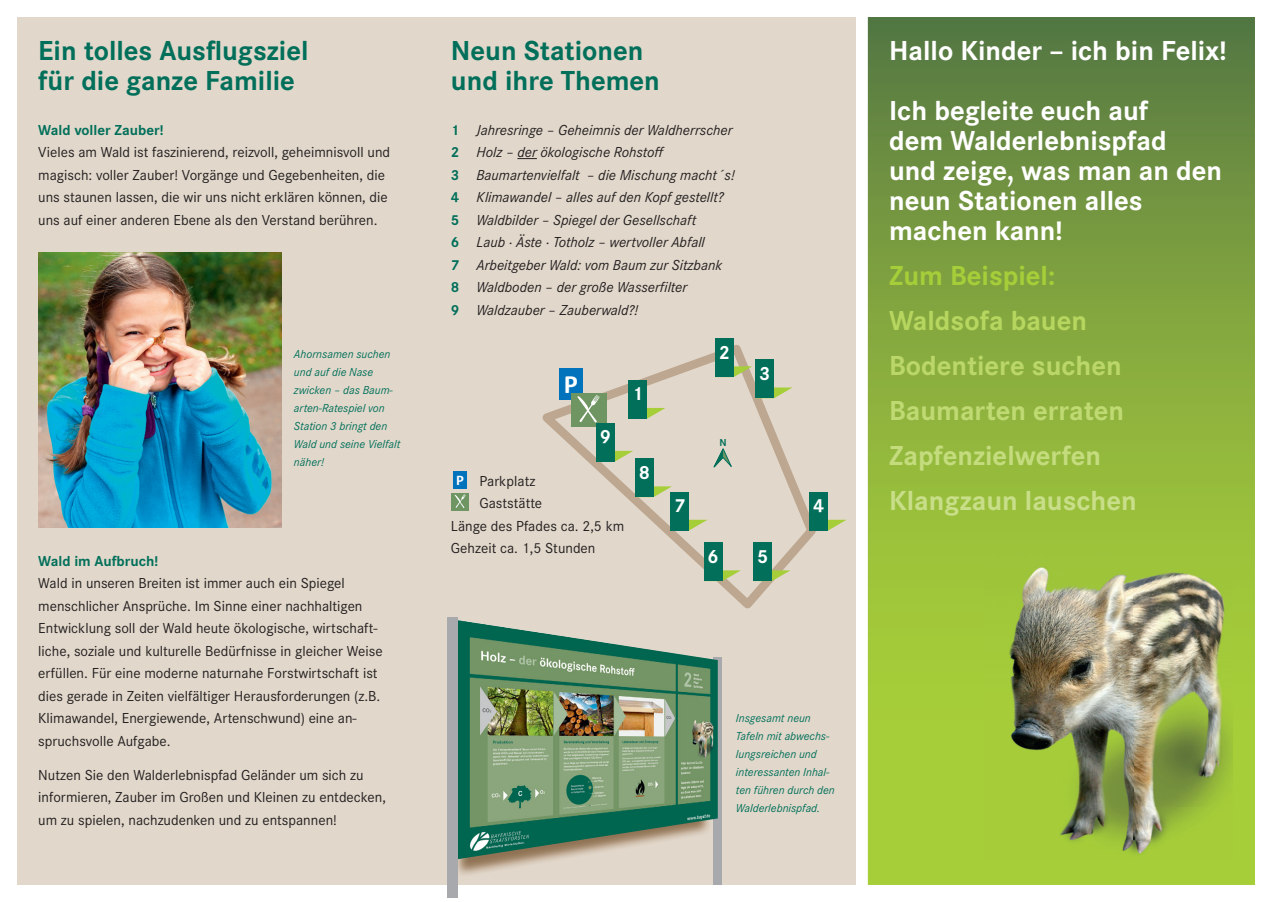
<style>
.page{position:relative;width:1272px;height:902px;background:#fff}
.page>*{position:absolute;margin:0;border:0;box-sizing:border-box;transform-origin:0 0}
.t1{font:700 28.5px/30px "Corporate S";color:#fff}
.t2{font:700 28.5px/45px "Corporate S";color:#c8de88}
.t3{font:700 28.5px/30px "Corporate S";color:#016f5a}
.t4{font:700 26.55px "Calibri";color:#fff}
.t5{font:700 19.65px "Corporate S";color:#fff}
.t6{font:15px/22.5px "Corporate S";color:#231f20}
.t7{font:italic 15px/22.5px "Corporate S";color:#231f20}
.t8{font:700 14.7px "Calibri";color:#fff}
.t9{font:italic 12px/18px "Corporate S";color:#016f5a}
.t10{font:700 10.5px "Corporate S";color:#016f5a}
.s1{font-weight:700;color:#016f5a}
.s2{font-weight:700;font-style:normal;color:#016f5a}
.s3{color:#a6ce39}
.s4{color:#b6d65f}
.s5{color:#bbd76a}
.s6{color:#c0da73}
.s7{color:#c4dc7e}
</style>
<div class="page">
<div style="left:17px;top:17px;width:838px;height:867px;background:#e1d8cb"></div>
<img style="left:457px;top:860px;width:92px;height:17px">
<svg style="left:867px;top:17px;width:387px;height:867px;background:#84a83e"></svg>
<svg style="left:517px;top:158px;width:20px;height:1px"></svg>
<svg style="left:542px;top:338px;width:279px;height:271px"></svg>
<div style="left:559px;top:369px;width:24px;height:31px;background:#0073bc"></div>
<svg style="left:647px;top:408px;width:18px;height:10px"></svg>
<div style="left:628px;top:380px;width:19px;height:38px;background:#016f5a"></div>
<svg style="left:733px;top:366px;width:19px;height:11px"></svg>
<div style="left:715px;top:338px;width:18px;height:39px;background:#016f5a"></div>
<svg style="left:774px;top:387px;width:18px;height:11px"></svg>
<div style="left:755px;top:359px;width:19px;height:39px;background:#016f5a"></div>
<svg style="left:828px;top:519px;width:18px;height:11px"></svg>
<div style="left:809px;top:492px;width:19px;height:38px;background:#016f5a"></div>
<svg style="left:771px;top:570px;width:19px;height:11px"></svg>
<div style="left:753px;top:542px;width:18px;height:39px;background:#016f5a"></div>
<svg style="left:722px;top:570px;width:19px;height:11px"></svg>
<div style="left:704px;top:542px;width:18px;height:39px;background:#016f5a"></div>
<svg style="left:689px;top:519px;width:18px;height:11px"></svg>
<div style="left:670px;top:492px;width:19px;height:38px;background:#016f5a"></div>
<svg style="left:653px;top:486px;width:19px;height:11px"></svg>
<div style="left:635px;top:458px;width:18px;height:39px;background:#016f5a"></div>
<div style="left:571px;top:393px;width:35px;height:34px;background:#6e9562"></div>
<svg style="left:577px;top:395px;width:22px;height:27px"></svg>
<svg style="left:614px;top:451px;width:19px;height:10px"></svg>
<div style="left:596px;top:423px;width:18px;height:38px;background:#016f5a"></div>
<svg style="left:711px;top:447px;width:23px;height:24px"></svg>
<div style="left:453px;top:471px;width:13px;height:17px;background:#0073bc"></div>
<div style="left:451px;top:493px;width:18px;height:17px;background:#6e9562"></div>
<svg style="left:454px;top:494px;width:12px;height:14px"></svg>
<img style="left:984px;top:552px;width:248px;height:307px">
<svg style="left:713px;top:657px;width:8px;height:227px"></svg>
<img style="left:457px;top:619px;width:260px;height:241px">
<div style="left:446px;top:617px;width:11px;height:280px;background:#a8a9ad"></div>
<img style="left:38px;top:252px;width:243px;height:275px">
<p class="t3" style="left:38px;top:38px;width:272px">Ein tolles Ausflugsziel für die ganze Familie</p>
<p class="t6" style="left:38px;top:120px;width:353px"><span class="s1">Wald voller Zauber!<br></span>Vieles am Wald ist faszinierend, reizvoll, geheimnisvoll und magisch: voller Zauber! Vorgänge und Gegebenheiten, die uns staunen lassen, die wir uns nicht erklären können, die uns auf einer anderen Ebene als den Verstand berühren.</p>
<p class="t9" style="left:294px;top:346px;width:108px">Ahornsamen suchen und auf die Nase zwicken – das Baum&shy;arten-Ratespiel von<br>Station 3 bringt den<br>Wald und seine Vielfalt näher!</p>
<p class="t6" style="left:38px;top:550px;width:346px"><span class="s1">Wald im Aufbruch!<br></span>Wald in unseren Breiten ist immer auch ein Spiegel menschlicher Ansprüche. Im Sinne einer nachhaltigen Entwicklung soll der Wald heute ökologische, wirtschaft&shy;liche, soziale und kulturelle Bedürfnisse in gleicher Weise erfüllen. Für eine moderne naturnahe Forstwirtschaft ist dies gerade in Zeiten vielfältiger Herausforderungen (z.B.<br>Klimawandel, Energiewende, Artenschwund) eine an&shy;spruchsvolle Aufgabe.</p>
<p class="t6" style="left:38px;top:764px;width:349px">Nutzen Sie den Walderlebnispfad Geländer um sich zu informieren, Zauber im Großen und Kleinen zu entdecken, um zu spielen, nachzudenken und zu entspannen!</p>
<p class="t3" style="left:451px;top:38px;width:210px">Neun Stationen und ihre Themen</p>
<p class="t7" style="left:451px;top:120px;width:285px"><span class="s2">1</span> Jahresringe – Geheimnis der Waldherrscher <span class="s2">2</span> Holz – der ökologische Rohstoff<br><span class="s2">3</span> Baumartenvielfalt – die Mischung macht´s!<br><span class="s2">4</span> Klimawandel – alles auf den Kopf gestellt?<br><span class="s2">5</span> Waldbilder – Spiegel der Gesellschaft<br><span class="s2">6</span> Laub · Äste · Totholz – wertvoller Abfall<br><span class="s2">7</span> Arbeitgeber Wald: vom Baum zur Sitzbank<br><span class="s2">8</span> Waldboden – der große Wasserfilter<br><span class="s2">9</span> Waldzauber – Zauberwald?!</p>
<p class="t4" style="left:564px;top:368px;width:16px">P</p>
<p class="t5" style="left:632px;top:386px;width:13px">1</p>
<p class="t5" style="left:719px;top:345px;width:13px">2</p>
<p class="t5" style="left:600px;top:429px;width:13px">9</p>
<p class="t10" style="left:719px;top:438px;width:9px">N</p>
<p class="t5" style="left:759px;top:366px;width:13px">3</p>
<p class="t8" style="left:456px;top:470px;width:9px">P</p>
<p class="t6" style="left:479px;top:471px;width:57px">Parkplatz</p>
<p class="t6" style="left:479px;top:493px;width:64px">Gaststätte</p>
<p class="t6" style="left:451px;top:516px;width:175px">Länge des Pfades ca. 2,5 km</p>
<p class="t6" style="left:451px;top:538px;width:146px">Gehzeit ca. 1,5 Stunden</p>
<p class="t5" style="left:638px;top:465px;width:13px">8</p>
<p class="t5" style="left:674px;top:498px;width:13px">7</p>
<p class="t5" style="left:707px;top:549px;width:13px">6</p>
<p class="t5" style="left:757px;top:549px;width:13px">5</p>
<p class="t5" style="left:813px;top:498px;width:13px">4</p>
<p class="t9" style="left:736px;top:709px;width:100px">Insgesamt neun<br>Tafeln mit abwechs&shy;lungsreichen und interessanten Inhal&shy;ten führen durch den<br>Walderlebnispfad.</p>
<p class="t1" style="left:889px;top:23px;width:339px;line-height:60px">Hallo Kinder – ich bin Felix!<br>Ich begleite euch auf</p>
<p class="t1" style="left:889px;top:128px;width:334px">dem Walderlebnispfad<br>und zeige, was man an den neun Stationen alles machen kann!</p>
<p class="t2" style="left:889px;top:255px;width:249px"><span class="s3">Zum Beispiel:<br></span><span class="s4">Waldsofa bauen<br></span><span class="s5">Bodentiere suchen<br></span><span class="s6">Baumarten erraten<br></span><span class="s7">Zapfenzielwerfen<br></span>Klangzaun lauschen</p>
</div>
